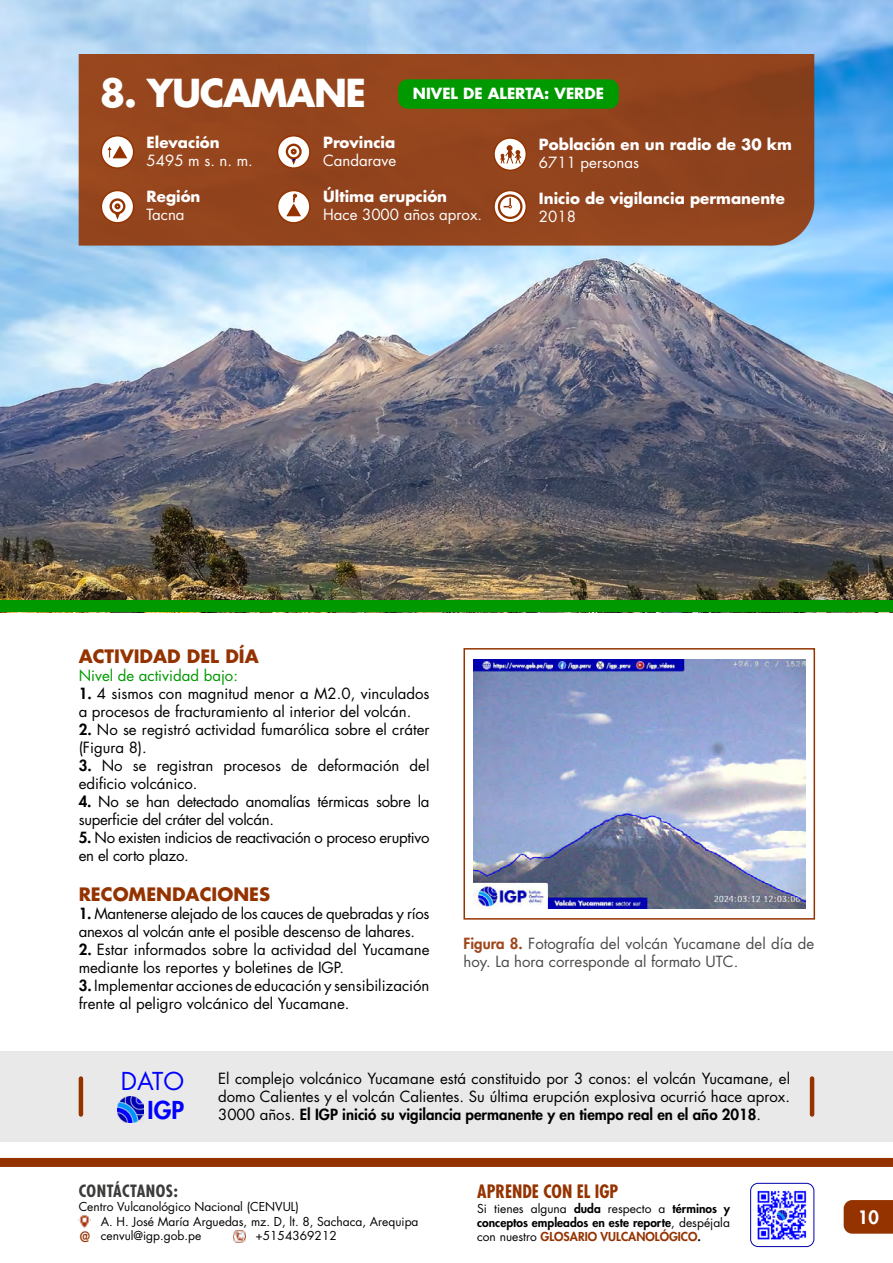
<style>
.page{position:relative;width:893px;height:1263px;background:#fff}
.page>*{position:absolute;margin:0;border:0;box-sizing:border-box;transform-origin:0 0}
.t1{font:700 37.5px "Futura Std";letter-spacing:-.04em;color:#fff}
.t2{font:24px "Futura Std";color:#00f}
.t3{font:800 24px "Futura Std";color:#00f}
.t4{font:700 18px "Futura Std";color:#943300}
.t5{font:700 condensed 18px "Futura Std";color:#943300}
.t6{font:800 18px "Futura Std";color:#fff}
.t7{font:700 condensed 16.5px "Futura Std";letter-spacing:.03em;color:#3c3c3b}
.t8{font:15px/18px "Futura Std";color:#000}
.t9{font:15px/18px "Futura Std";letter-spacing:-.02em;color:#000}
.t10{font:700 15px "Futura Std";color:#fff}
.t11{font:15px/18px "Futura Std";color:#4a4a49}
.t12{font:15px "Futura Std";color:#fff}
.t13{font:15px "Futura Std";color:#090}
.t14{font:500 condensed 13.95px "Futura";color:#943300}
.t15{font:12px/14.4px "Futura Std";color:#000}
.t16{font:800 12px/14.4px "Futura Std";color:#000}
.t17{font:800 12px "Futura Std";color:#943300}
.s1{font-weight:800}
.s2{font-weight:800;color:#9f471a}
.s3{font-weight:400}
.s4{font-weight:400;color:#000}
.s5{color:#000}
</style>
<div class="page">
<svg style="left:844px;top:1200px;width:49px;height:34px;background:#963807"></svg>
<img style="left:757px;top:1190px;width:50px;height:50px">
<div style="left:750px;top:1183px;width:64px;height:64px;border:1px solid #0000ad;border-radius:7px"></div>
<svg style="left:79px;top:1216px;width:12px;height:11px"></svg>
<svg style="left:233px;top:1230px;width:12px;height:12px"></svg>
<div style="left:0;top:1158px;width:893px;height:9px;background:#943300"></div>
<img style="left:0;top:0;width:893px;height:600px">
<svg style="left:79px;top:54px;width:735px;height:192px;background:#92441e"></svg>
<div style="left:398px;top:79px;width:221px;height:30px;background:#090;border-radius:9px"></div>
<div style="left:101px;top:136px;width:33px;height:32px;background:#fff;border-radius:50%"></div>
<div style="left:101px;top:135px;width:33px;height:34px;border:2px solid #943300;border-radius:50%"></div>
<svg style="left:107px;top:145px;width:21px;height:14px"></svg>
<svg style="left:101px;top:190px;width:33px;height:33px"></svg>
<div style="left:101px;top:190px;width:33px;height:34px;border:2px solid #943300;border-radius:50%"></div>
<svg style="left:111px;top:200px;width:13px;height:13px"></svg>
<div style="left:110px;top:198px;width:15px;height:16px;border:2px solid #943300;border-radius:50%"></div>
<svg style="left:115px;top:203px;width:5px;height:16px"></svg>
<div style="left:278px;top:136px;width:32px;height:32px;background:#fff;border-radius:50%"></div>
<div style="left:277px;top:135px;width:34px;height:34px;border:2px solid #943300;border-radius:50%"></div>
<svg style="left:287px;top:145px;width:13px;height:13px"></svg>
<div style="left:286px;top:144px;width:16px;height:16px;border:2px solid #943300;border-radius:50%"></div>
<svg style="left:291px;top:149px;width:6px;height:15px"></svg>
<svg style="left:278px;top:190px;width:32px;height:33px"></svg>
<div style="left:277px;top:190px;width:34px;height:34px;border:2px solid #943300;border-radius:50%"></div>
<svg style="left:285px;top:194px;width:17px;height:23px"></svg>
<svg style="left:494px;top:138px;width:32px;height:32px"></svg>
<div style="left:493px;top:137px;width:34px;height:34px;border:2px solid #943300;border-radius:50%"></div>
<svg style="left:500px;top:145px;width:22px;height:19px"></svg>
<svg style="left:494px;top:191px;width:32px;height:32px"></svg>
<div style="left:493px;top:190px;width:34px;height:34px;border:2px solid #943300;border-radius:50%"></div>
<svg style="left:499px;top:195px;width:22px;height:23px"></svg>
<div style="left:498px;top:194px;width:24px;height:25px;border:2px solid #943300;border-radius:50%"></div>
<svg style="left:504px;top:198px;width:8px;height:10px"></svg>
<img style="left:473px;top:659px;width:332px;height:249px">
<div style="left:463px;top:648px;width:352px;height:272px;border:2px solid #943300"></div>
<div style="left:0;top:1051px;width:893px;height:90px;background:#e9e9e9"></div>
<div style="left:0;top:600px;width:893px;height:12px;background:#090"></div>
<img style="left:118px;top:1096px;width:26px;height:26px">
<hr style="left:79px;top:1078px;width:4px;height:36px;background:#943300">
<hr style="left:810px;top:1078px;width:4px;height:36px;background:#943300">
<h1 class="t1" style="left:100px;top:68px;width:268px">8. YUCAMANE</h1>
<p class="t10" style="left:413px;top:83px;width:193px">NIVEL DE ALERTA: VERDE</p>
<p class="t10" style="left:147px;top:133px;width:75px">Elevación</p>
<p class="t12" style="left:147px;top:151px;width:108px">5495 m s. n. m.</p>
<p class="t10" style="left:147px;top:187px;width:55px">Región</p>
<p class="t12" style="left:147px;top:205px;width:39px">Tacna</p>
<p class="t10" style="left:323px;top:133px;width:74px">Provincia</p>
<p class="t12" style="left:323px;top:151px;width:75px">Candarave</p>
<p class="t10" style="left:323px;top:187px;width:126px">Última erupción</p>
<p class="t12" style="left:323px;top:205px;width:160px">Hace 3000 años aprox.</p>
<p class="t10" style="left:539px;top:134px;width:255px">Población en un radio de 30 km</p>
<p class="t12" style="left:539px;top:153px;width:102px">6711 personas</p>
<p class="t10" style="left:539px;top:188px;width:247px">Inicio de vigilancia permanente</p>
<p class="t12" style="left:539px;top:207px;width:38px">2018</p>
<p class="t4" style="left:79px;top:644px;width:182px">ACTIVIDAD DEL DÍA</p>
<p class="t13" style="left:79px;top:666px;width:161px">Nivel de actividad bajo:</p>
<p class="t8" style="left:79px;top:685px;width:352px"><span class="s1">1.</span> 4 sismos con magnitud menor a M2.0, vinculados a procesos de fracturamiento al interior del volcán.</p>
<p class="t8" style="left:79px;top:721px;width:352px"><span class="s1">2.</span> No se registró actividad fumarólica sobre el cráter (Figura 8).</p>
<p class="t8" style="left:79px;top:757px;width:352px"><span class="s1">3.</span> No se registran procesos de deformación del edificio volcánico.</p>
<p class="t9" style="left:79px;top:793px;width:352px"><span class="s1">4.</span> No se han detectado anomalías térmicas sobre la superficie del cráter del volcán.</p>
<p class="t9" style="left:79px;top:829px;width:352px"><span class="s1">5.</span> No existen indicios de reactivación o proceso eruptivo en el corto plazo.</p>
<p class="t4" style="left:79px;top:882px;width:193px">RECOMENDACIONES</p>
<p class="t9" style="left:79px;top:904px;width:352px"><span class="s1">1.</span> Mantenerse alejado de los cauces de quebradas y ríos anexos al volcán ante el posible descenso de lahares.</p>
<p class="t8" style="left:79px;top:940px;width:352px"><span class="s1">2.</span> Estar informados sobre la actividad del Yucamane mediante los reportes y boletines de IGP.</p>
<p class="t8" style="left:79px;top:976px;width:352px"><span class="s1">3.</span> Implementar acciones de educación y sensibilización frente al peligro volcánico del Yucamane.</p>
<p class="t11" style="left:463px;top:935px;width:352px"><span class="s2">Figura 8.</span> Fotografía del volcán Yucamane del día de hoy. La hora corresponde al formato UTC.</p>
<h2 class="t2" style="left:121px;top:1066px;width:65px">DATO</h2>
<h2 class="t3" style="left:148px;top:1095px;width:38px">IGP</h2>
<p class="t8" style="left:218px;top:1070px;width:573px;text-align:justify">El complejo volcánico Yucamane está constituido por 3 conos: el volcán Yucamane, el domo Calientes y el volcán Calientes. Su última erupción explosiva ocurrió hace aprox.<br>3000 años. <span class="s1">El IGP inició su vigilancia permanente y en tiempo real en el año 2018</span>.</p>
<p class="t7" style="left:79px;top:1180px;width:101px">CONTÁCTANOS:</p>
<p class="t15" style="left:101px;top:1200px;width:319px;text-indent:-22px">Centro Vulcanológico Nacional (CENVUL)<br>A. H. José María Arguedas, mz. D, lt. 8, Sachaca, Arequipa cenvul@igp.gob.pe</p>
<p class="t5" style="left:477px;top:1180px;width:143px">APRENDE CON EL IGP</p>
<p class="t16" style="left:477px;top:1201px;width:254px"><span class="s3">Si tienes alguna</span> duda <span class="s3">respecto a</span> términos y conceptos empleados en este reporte<span class="s3">, despéjala</span></p>
<p class="t14" style="left:80px;top:1228px;width:12px">@</p>
<p class="t17" style="left:477px;top:1229px;width:225px"><span class="s4">con nuestro</span> GLOSARIO VULCANOLÓGICO<span class="s5">.</span></p>
<p class="t15" style="left:255px;top:1228px;width:83px">+5154369212</p>
<p class="t6" style="left:858px;top:1205px;width:22px">10</p>
</div>
